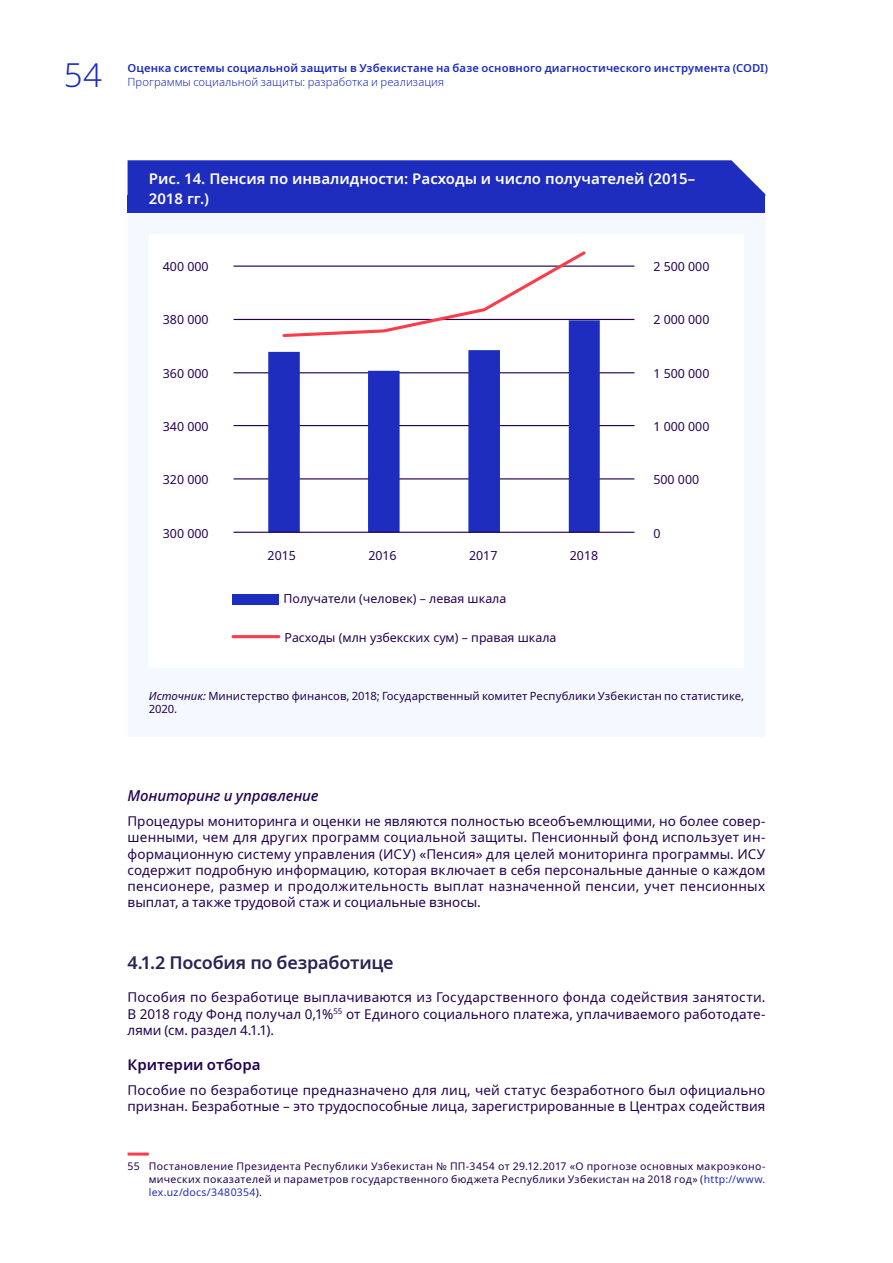
<style>
.page{position:relative;width:893px;height:1263px;background:#fff}
.page>*{position:absolute;margin:0;border:0;box-sizing:border-box;transform-origin:0 0}
.t1{font:300 33px "Noto Sans";color:#1e2dbe}
.t2{font:600 18px "Noto Sans";letter-spacing:-.01em;color:#292455}
.t3{font:600 15px/19.5px "Noto Sans";color:#fff}
.t4{font:italic 500 15px "Noto Sans";letter-spacing:-.01em;color:#230050}
.t5{font:600 15px "Noto Sans";color:#230050}
.t6{font:13.5px/16.2px "Noto Sans";letter-spacing:.005em;color:#230050;text-align:justify}
.t7{font:12.45px "Noto Sans";color:#230050}
.t8{font:11.25px/13.5px "Noto Sans";letter-spacing:.005em;color:#230050}
.t9{font:600 11.25px "Noto Sans";letter-spacing:.01em;color:#1e2dbe}
.t10{font:300 11.25px "Noto Sans";letter-spacing:.01em;color:#1e2dbe}
.t11{font:10.5px/12.6px "Noto Sans";letter-spacing:.025em;color:#230050;text-align:justify}
.s1{font-style:italic}
.s2{color:#1e2dbe}
</style>
<div class="page">
<div style="left:128px;top:213px;width:637px;height:524px;background:#f3f9fe"></div>
<div style="left:128px;top:196px;width:637px;height:17px;background:#1e2dbe"></div>
<div style="left:128px;top:160px;width:637px;height:36px;background:#1e2dbe"></div>
<hr style="left:128px;top:1152px;width:21px;height:3px;background:#fa3c4b">
<div style="left:149px;top:234px;width:594px;height:434px;background:#fff"></div>
<hr style="left:234px;top:266px;width:400px;height:1px;background:#230050">
<hr style="left:234px;top:319px;width:400px;height:1px;background:#230050">
<hr style="left:234px;top:372px;width:400px;height:1px;background:#230050">
<hr style="left:234px;top:425px;width:400px;height:1px;background:#230050">
<hr style="left:234px;top:478px;width:400px;height:1px;background:#230050">
<svg style="left:268px;top:320px;width:332px;height:212px"></svg>
<hr style="left:234px;top:532px;width:400px;height:1px;background:#230050">
<svg style="left:281px;top:251px;width:307px;height:88px"></svg>
<div style="left:233px;top:594px;width:46px;height:11px;background:#1e2dbe"></div>
<hr style="left:233px;top:635px;width:46px;height:3px;background:#fa3c4b">
<h1 class="t1" style="left:64px;top:52px;width:40px">54</h1>
<p class="t9" style="left:128px;top:60px;width:642px">Оценка системы социальной защиты в Узбекистане на базе основного диагностического инструмента (CODI)</p>
<p class="t10" style="left:128px;top:74px;width:318px">Программы социальной защиты: разработка и реализация</p>
<p class="t3" style="left:149px;top:169px;width:548px">Рис. 14. Пенсия по инвалидности: Расходы и число получателей (2015–<br>2018 гг.)</p>
<p class="t7" style="left:163px;top:257px;width:47px">400 000</p>
<p class="t7" style="left:653px;top:257px;width:58px">2 500 000</p>
<p class="t7" style="left:163px;top:311px;width:47px">380 000</p>
<p class="t7" style="left:653px;top:311px;width:58px">2 000 000</p>
<p class="t7" style="left:163px;top:364px;width:47px">360 000</p>
<p class="t7" style="left:653px;top:364px;width:58px">1 500 000</p>
<p class="t7" style="left:163px;top:418px;width:47px">340 000</p>
<p class="t7" style="left:653px;top:418px;width:58px">1 000 000</p>
<p class="t7" style="left:163px;top:471px;width:47px">320 000</p>
<p class="t7" style="left:653px;top:471px;width:47px">500 000</p>
<p class="t7" style="left:163px;top:525px;width:47px">300 000</p>
<p class="t7" style="left:653px;top:525px;width:9px">0</p>
<p class="t7" style="left:268px;top:547px;width:30px">2015</p>
<p class="t7" style="left:368px;top:547px;width:30px">2016</p>
<p class="t7" style="left:469px;top:547px;width:30px">2017</p>
<p class="t7" style="left:570px;top:547px;width:30px">2018</p>
<p class="t7" style="left:284px;top:590px;width:224px">Получатели (человек) – левая шкала</p>
<p class="t7" style="left:284px;top:629px;width:274px">Расходы (млн узбекских сум) – правая шкала</p>
<p class="t8" style="left:149px;top:689px;width:597px"><span class="s1">Источник:</span> Министерство финансов, 2018; Государственный комитет Республики Узбекистан по статистике,<br>2020.</p>
<p class="t4" style="left:128px;top:785px;width:192px">Мониторинг и управление</p>
<p class="t6" style="left:128px;top:813px;width:639px">Процедуры мониторинга и оценки не являются полностью всеобъемлющими, но более совер&shy;шенными, чем для других программ социальной защиты. Пенсионный фонд использует ин&shy;формационную систему управления (ИСУ) «Пенсия» для целей мониторинга программы. ИСУ содержит подробную информацию, которая включает в себя персональные данные о каждом пенсионере, размер и продолжительность выплат назначенной пенсии, учет пенсионных выплат, а также трудовой стаж и социальные взносы.</p>
<h2 class="t2" style="left:128px;top:950px;width:268px">4.1.2 Пособия по безработице</h2>
<p class="t6" style="left:128px;top:990px;width:639px">Пособия по безработице выплачиваются из Государственного фонда содействия занятости.<br>В 2018 году Фонд получал 0,1%<sup>55</sup> от Единого социального платежа, уплачиваемого работодате&shy;лями (см. раздел 4.1.1).</p>
<p class="t5" style="left:128px;top:1054px;width:135px">Критерии отбора</p>
<p class="t6" style="left:128px;top:1082px;width:639px">Пособие по безработице предназначено для лиц, чей статус безработного был официально признан. Безработные – это трудоспособные лица, зарегистрированные в Центрах содействия</p>
<p class="t11" style="left:149px;top:1160px;width:618px;text-indent:-21px">55 Постановление Президента Республики Узбекистан № ПП-3454 от 29.12.2017 «О прогнозе основных макроэконо&shy;мических показателей и параметров государственного бюджета Республики Узбекистан на 2018 год» (<span class="s2">http://www. lex.uz/docs/3480354</span>).</p>
</div>
